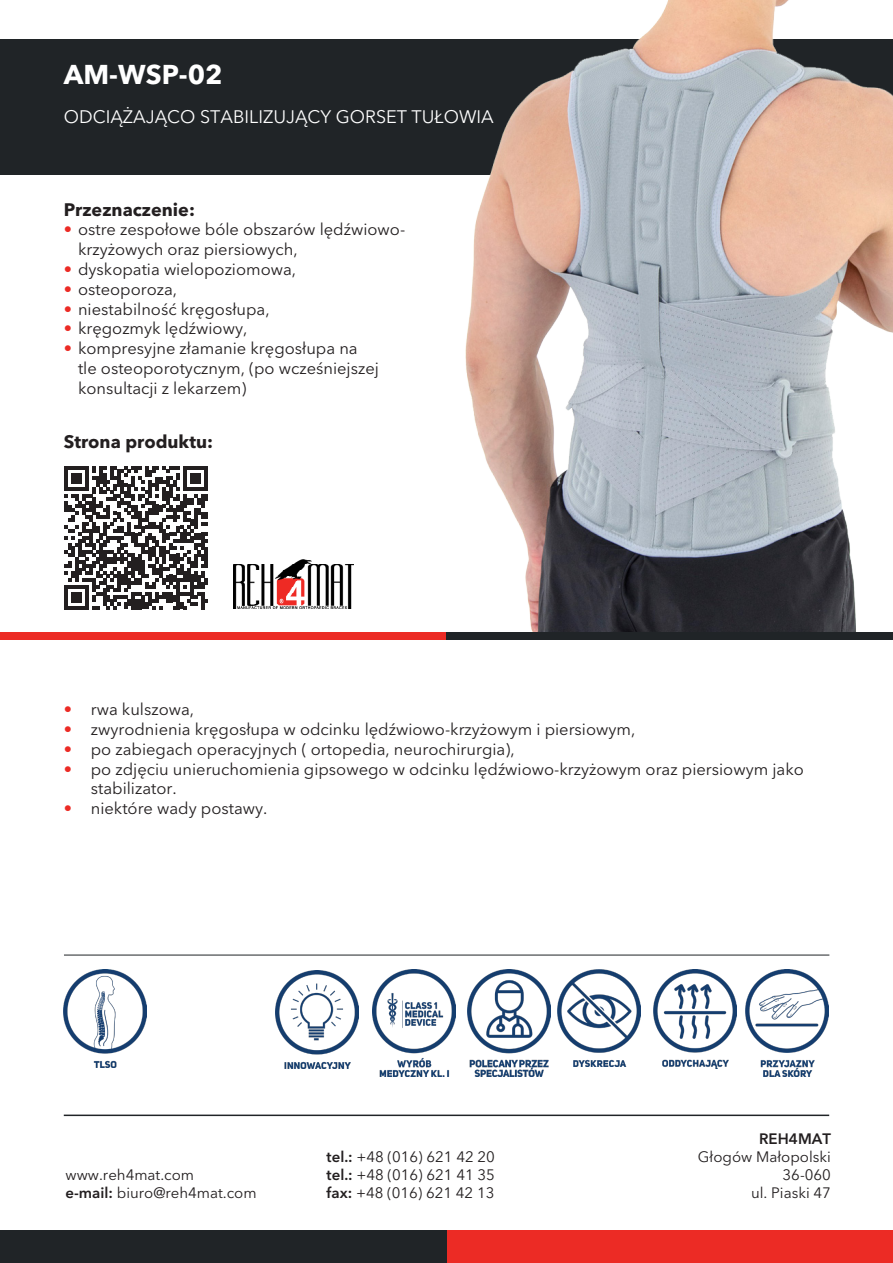
<style>
.page{position:relative;width:893px;height:1263px;background:#fff}
.page>*{position:absolute;margin:0;border:0;box-sizing:border-box;transform-origin:0 0}
.Nagłówek__Symbol_pro{font:700 27px "Avenir Next LT Pro";color:#fff}
.Podnagłówek{font:18px "Avenir Next LT Pro";color:#fff}
.Nagłówek_3{font:700 18px "Avenir Next LT Pro";color:#231f20}
.t1{font:16.5px/19.8px "Avenir Next LT Pro";color:#231f20}
.t2{font:15px "Avenir Next LT Pro";color:#231f20}
.t3{font:600 15px "Avenir Next LT Pro";color:#231f20}
.s1{color:#ec2b25}
.s2{font-weight:600}
</style>
<div class="page">
<div style="left:0;top:39px;width:893px;height:136px;background:#202427"></div>
<div style="left:446px;top:1231px;width:447px;height:32px;background:#ec2b25"></div>
<div style="left:0;top:1231px;width:446px;height:32px;background:#202427"></div>
<hr style="left:64px;top:1114px;width:765px;height:2px;background:#202427">
<img style="left:234px;top:559px;width:119px;height:50px">
<hr style="left:64px;top:955px;width:765px;height:1px;background:#202427">
<img style="left:64px;top:970px;width:83px;height:97px">
<img style="left:372px;top:970px;width:84px;height:107px">
<img style="left:467px;top:970px;width:83px;height:106px">
<img style="left:746px;top:970px;width:83px;height:107px">
<img style="left:654px;top:970px;width:82px;height:99px">
<img style="left:558px;top:970px;width:83px;height:97px">
<svg style="left:65px;top:466px;width:143px;height:143px"></svg>
<img style="left:465px;top:0;width:428px;height:632px">
<div style="left:0;top:632px;width:446px;height:8px;background:#ec2b25"></div>
<div style="left:446px;top:632px;width:447px;height:8px;background:#202427"></div>
<img style="left:276px;top:971px;width:82px;height:97px">
<p class="Nagłówek__Symbol_pro" style="left:64px;top:58px;width:160px">AM-WSP-02</p>
<p class="Podnagłówek" style="left:64px;top:106px;width:432px">ODCIĄŻAJĄCO STABILIZUJĄCY GORSET TUŁOWIA</p>
<p class="Nagłówek_3" style="left:64px;top:198px;width:133px">Przeznaczenie:</p>
<p class="t1" style="left:78px;top:220px;width:329px;text-indent:-14px"><span class="s1">•</span> ostre zespołowe bóle obszarów lędźwiowo&shy;krzyżowych oraz piersiowych,</p>
<p class="t1" style="left:64px;top:259px;width:234px"><span class="s1">•</span> dyskopatia wielopoziomowa,</p>
<p class="t1" style="left:64px;top:279px;width:115px"><span class="s1">•</span> osteoporoza,</p>
<p class="t1" style="left:64px;top:299px;width:207px"><span class="s1">•</span> niestabilność kręgosłupa,</p>
<p class="t1" style="left:64px;top:319px;width:185px"><span class="s1">•</span> kręgozmyk lędźwiowy,</p>
<p class="t1" style="left:78px;top:338px;width:302px;text-indent:-14px"><span class="s1">•</span> kompresyjne złamanie kręgosłupa na tle osteoporotycznym, (po wcześniejszej konsultacji z lekarzem)</p>
<p class="Nagłówek_3" style="left:64px;top:431px;width:151px">Strona produktu:</p>
<p class="t1" style="left:64px;top:699px;width:132px"><span class="s1">•</span> rwa kulszowa,</p>
<p class="t1" style="left:64px;top:719px;width:573px"><span class="s1">•</span> zwyrodnienia kręgosłupa w odcinku lędźwiowo-krzyżowym i piersiowym,</p>
<p class="t1" style="left:64px;top:739px;width:452px"><span class="s1">•</span> po zabiegach operacyjnych ( ortopedia, neurochirurgia),</p>
<p class="t1" style="left:91px;top:759px;width:715px;text-indent:-27px"><span class="s1">•</span> po zdjęciu unieruchomienia gipsowego w odcinku lędźwiowo-krzyżowym oraz piersiowym jako stabilizator.</p>
<p class="t1" style="left:64px;top:798px;width:205px"><span class="s1">•</span> niektóre wady postawy.</p>
<p class="t2" style="left:65px;top:1166px;width:130px">www.reh4mat.com</p>
<p class="t2" style="left:65px;top:1184px;width:193px"><span class="s2">e-mail:</span> biuro@reh4mat.com</p>
<p class="t2" style="left:327px;top:1148px;width:170px"><span class="s2">tel.:</span> +48 (016) 621 42 20</p>
<p class="t2" style="left:327px;top:1166px;width:170px"><span class="s2">tel.:</span> +48 (016) 621 41 35</p>
<p class="t2" style="left:327px;top:1184px;width:169px"><span class="s2">fax:</span> +48 (016) 621 42 13</p>
<p class="t3" style="left:759px;top:1130px;width:73px">REH4MAT</p>
<p class="t2" style="left:698px;top:1148px;width:134px">Głogów Małopolski</p>
<p class="t2" style="left:783px;top:1166px;width:50px">36-060</p>
<p class="t2" style="left:751px;top:1184px;width:81px">ul. Piaski 47</p>
</div>
